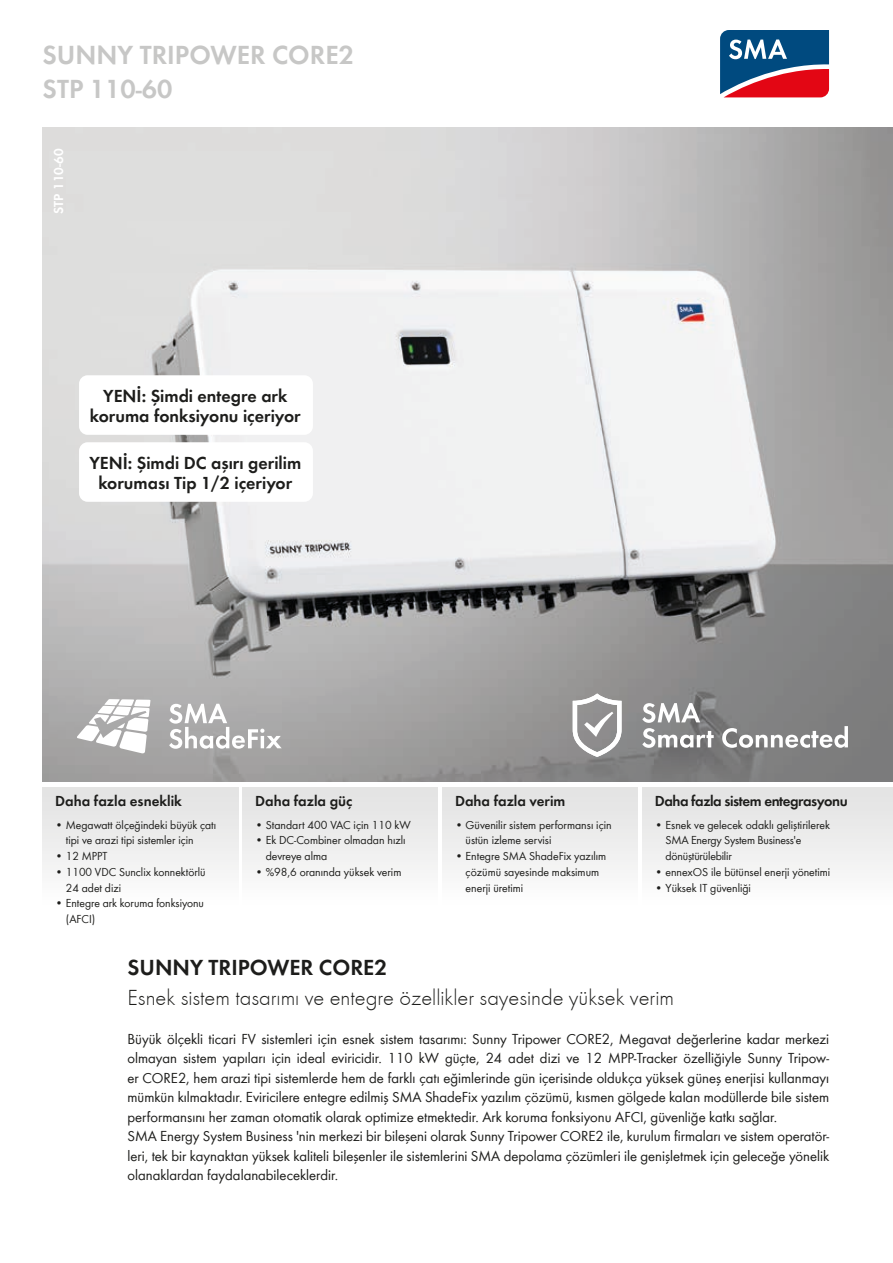
<style>
.page{position:relative;width:893px;height:1263px;background:#fff}
.page>*{position:absolute;margin:0;border:0;box-sizing:border-box;transform-origin:0 0}
.t1{font:600 27px/34.5px "SMA Futura Global";color:#c7c7c6}
.t2{font:300 22.5px "SMA Futura Global";color:#1d1d1b}
.t3{font:600 22.5px "SMA Futura Global";color:#1d1d1b}
.t4{font:600 18px/19.5px "SMA Futura Global";color:#1d1d1b;text-align:center}
.t5{font:15px/19.5px "SMA Futura Global";color:#1d1d1b}
.t6{font:600 15px "SMA Futura Global";color:#1d1d1b}
.t7{font:600 15px "SMA Futura Global";letter-spacing:-.03em;color:#1d1d1b}
.t8{font:600 13.5px "SMA Futura Global";color:#fff}
.t9{font:12px/15.8px "SMA Futura Global";color:#1d1d1b}
</style>
<div class="page">
<div style="left:43px;top:787px;width:195px;height:119px;background:linear-gradient(to bottom,#e1e1e1,#fdfdfd)"></div>
<div style="left:242px;top:787px;width:196px;height:119px;background:linear-gradient(to bottom,#e1e1e1,#fdfdfd)"></div>
<div style="left:442px;top:787px;width:196px;height:119px;background:linear-gradient(to bottom,#e1e1e1,#fdfdfd)"></div>
<div style="left:642px;top:787px;width:251px;height:119px;background:linear-gradient(to bottom,#e1e1e1,#fdfdfd)"></div>
<svg style="left:720px;top:30px;width:110px;height:68px;background:#655476"></svg>
<img style="left:43px;top:128px;width:850px;height:654px">
<div style="left:79px;top:375px;width:234px;height:60px;background:#fff;border-radius:9px"></div>
<svg style="left:77px;top:699px;width:73px;height:55px"></svg>
<svg style="left:169px;top:704px;width:113px;height:45px"></svg>
<div style="left:79px;top:442px;width:234px;height:60px;background:#fff;border-radius:9px"></div>
<svg style="left:573px;top:693px;width:48px;height:64px"></svg>
<svg style="left:642px;top:703px;width:72px;height:45px"></svg>
<svg style="left:722px;top:726px;width:126px;height:22px"></svg>
<h1 class="t1" style="left:43px;top:37px;width:313px">SUNNY TRIPOWER CORE2<br>STP 110-60</h1>
<p class="t8" style="left:51px;top:214px;width:67px;rotate:-90deg">STP 110-60</p>
<p class="t4" style="left:90px;top:386px;width:212px">YENİ: Şimdi entegre ark koruma fonksiyonu içeriyor</p>
<p class="t4" style="left:89px;top:453px;width:213px">YENİ: Şimdi DC aşırı gerilim koruması Tip 1/2 içeriyor</p>
<p class="t6" style="left:55px;top:792px;width:128px">Daha fazla esneklik</p>
<p class="t9" style="left:66px;top:816px;width:152px;text-indent:-11px">• Megawatt ölçeğindeki büyük çatı tipi ve arazi tipi sistemler için</p>
<p class="t9" style="left:55px;top:848px;width:54px">• 12 MPPT</p>
<p class="t9" style="left:66px;top:864px;width:141px;text-indent:-11px">• 1100 VDC Sunclix konnektörlü<br>24 adet dizi</p>
<p class="t9" style="left:66px;top:895px;width:140px;text-indent:-11px">• Entegre ark koruma fonksiyonu (AFCI)</p>
<p class="t6" style="left:255px;top:792px;width:99px">Daha fazla güç</p>
<p class="t9" style="left:255px;top:816px;width:157px">• Standart 400 VAC için 110 kW</p>
<p class="t9" style="left:266px;top:832px;width:141px;text-indent:-11px">• Ek DC-Combiner olmadan hızlı devreye alma</p>
<p class="t9" style="left:255px;top:864px;width:148px">• %98,6 oranında yüksek verim</p>
<p class="t6" style="left:455px;top:792px;width:112px">Daha fazla verim</p>
<p class="t9" style="left:466px;top:816px;width:148px;text-indent:-11px">• Güvenilir sistem performansı için üstün izleme servisi</p>
<p class="t9" style="left:466px;top:848px;width:142px;text-indent:-11px">• Entegre SMA ShadeFix yazılım çözümü sayesinde maksimum enerji üretimi</p>
<p class="t7" style="left:655px;top:792px;width:194px">Daha fazla sistem entegrasyonu</p>
<p class="t9" style="left:665px;top:816px;width:166px;text-indent:-11px">• Esnek ve gelecek odaklı geliştirilerek<br>SMA Energy System Business'e dönüştürülebilir</p>
<p class="t9" style="left:655px;top:864px;width:177px">• ennexOS ile bütünsel enerji yönetimi</p>
<p class="t9" style="left:655px;top:879px;width:98px">• Yüksek IT güvenliği</p>
<h2 class="t3" style="left:128px;top:954px;width:261px">SUNNY TRIPOWER CORE2</h2>
<h2 class="t2" style="left:128px;top:984px;width:548px">Esnek sistem tasarımı ve entegre özellikler sayesinde yüksek verim</h2>
<p class="t5" style="left:128px;top:1029px;width:703px">Büyük ölçekli ticari FV sistemleri için esnek sistem tasarımı: Sunny Tripower CORE2, Megavat değerlerine kadar merkezi olmayan sistem yapıları için ideal eviricidir. 110 kW güçte, 24 adet dizi ve 12 MPP-Tracker özelliğiyle Sunny Tripow&shy;er CORE2, hem arazi tipi sistemlerde hem de farklı çatı eğimlerinde gün içerisinde oldukça yüksek güneş enerjisi kullanmayı mümkün kılmaktadır. Eviricilere entegre edilmiş SMA ShadeFix yazılım çözümü, kısmen gölgede kalan modüllerde bile sistem performansını her zaman otomatik olarak optimize etmektedir. Ark koruma fonksiyonu AFCI, güvenliğe katkı sağlar.<br>SMA Energy System Business 'nin merkezi bir bileşeni olarak Sunny Tripower CORE2 ile, kurulum firmaları ve sistem operatör&shy;leri, tek bir kaynaktan yüksek kaliteli bileşenler ile sistemlerini SMA depolama çözümleri ile genişletmek için geleceğe yönelik olanaklardan faydalanabileceklerdir.</p>
</div>
